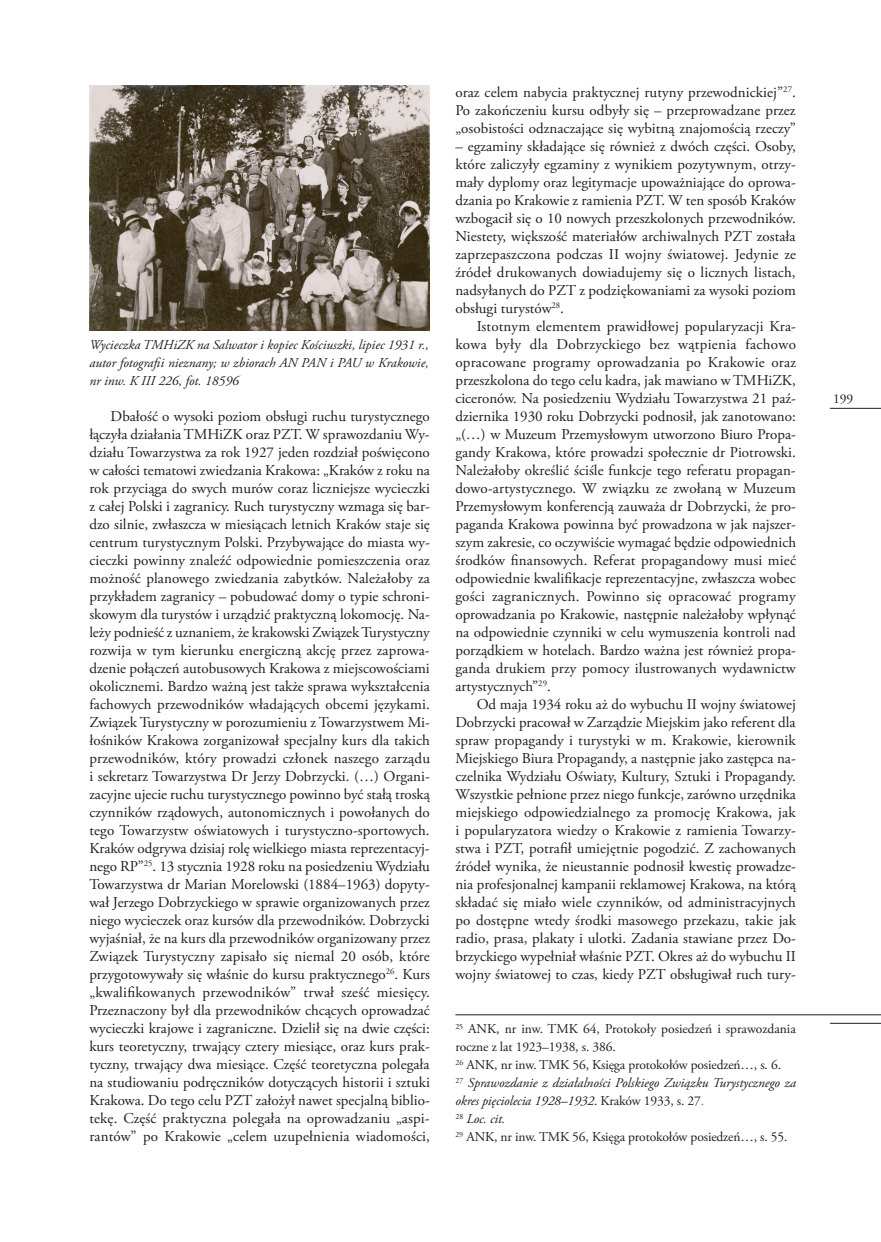
<style>
.page{position:relative;width:881px;height:1242px;background:#fff}
.page>*{position:absolute;margin:0;border:0;box-sizing:border-box;transform-origin:0 0}
.t1{font:15px/18px "Adobe Garamond Pro Regular 5";letter-spacing:.005em;color:#1d1e1f;text-align:justify}
.t2{font:italic 13.5px/18px "Adobe Garamond Pro";color:#1d1e1f;text-align:justify}
.t3{font:13.5px/18px "Adobe Garamond Pro Regular 5";letter-spacing:-.01em;color:#1d1e1f}
.s1{font-family:"Adobe Garamond Pro Regular 5";font-style:normal}
.s2{font-family:"Adobe Garamond Pro Regular 5";font-style:normal;color:#e73a1c}
</style>
<div class="page">
<hr style="left:829px;top:408px;width:51px;height:1px;background:#1d1e1f">
<hr style="left:455px;top:1014px;width:425px;height:1px;background:#1d1e1f">
<hr style="left:829px;top:1023px;width:51px;height:1px;background:#1d1e1f">
<img style="left:89px;top:85px;width:340px;height:245px">
<p class="t2" style="left:89px;top:336px;width:341px">Wycieczka TMHiZK na Salwator i kopiec Kościuszki, lipiec 1931 r., autor fotografii nieznany; w zbiorach AN PAN i PAU w Krakowie, nr inw. K III 226, fot. 18596</p>
<p class="t1" style="left:89px;top:407px;width:342px;text-indent:21px">Dbałość o wysoki poziom obsługi ruchu turystycznego łączyła działania TMHiZK oraz PZT. W sprawozdaniu Wy&shy;działu Towarzystwa za rok 1927 jeden rozdział poświęcono w całości tematowi zwiedzania Krakowa: „Kraków z roku na rok przyciąga do swych murów coraz liczniejsze wycieczki z całej Polski i zagranicy. Ruch turystyczny wzmaga się bar&shy;dzo silnie, zwłaszcza w miesiącach letnich Kraków staje się centrum turystycznym Polski. Przybywające do miasta wy&shy;cieczki powinny znaleźć odpowiednie pomieszczenia oraz możność planowego zwiedzania zabytków. Należałoby za przykładem zagranicy – pobudować domy o typie schroni&shy;skowym dla turystów i urządzić praktyczną lokomocję. Na&shy;leży podnieść z uznaniem, że krakowski Związek Turystyczny rozwija w tym kierunku energiczną akcję przez zaprowa&shy;dzenie połączeń autobusowych Krakowa z miejscowościami okolicznemi. Bardzo ważną jest także sprawa wykształcenia fachowych przewodników władających obcemi językami.<br>Związek Turystyczny w porozumieniu z Towarzystwem Mi&shy;łośników Krakowa zorganizował specjalny kurs dla takich przewodników, który prowadzi członek naszego zarządu i sekretarz Towarzystwa Dr Jerzy Dobrzycki. (…) Organi&shy;zacyjne ujecie ruchu turystycznego powinno być stałą troską czynników rządowych, autonomicznych i powołanych do tego Towarzystw oświatowych i turystyczno-sportowych.<br>Kraków odgrywa dzisiaj rolę wielkiego miasta reprezentacyj&shy;nego RP”<sup>25</sup>. 13 stycznia 1928 roku na posiedzeniu Wydziału Towarzystwa dr Marian Morelowski (1884–1963) dopyty&shy;wał Jerzego Dobrzyckiego w sprawie organizowanych przez niego wycieczek oraz kursów dla przewodników. Dobrzycki wyjaśniał, że na kurs dla przewodników organizowany przez Związek Turystyczny zapisało się niemal 20 osób, które przygotowywały się właśnie do kursu praktycznego<sup>26</sup>. Kurs „kwalifikowanych przewodników” trwał sześć miesięcy.<br>Przeznaczony był dla przewodników chcących oprowadzać wycieczki krajowe i zagraniczne. Dzielił się na dwie części: kurs teoretyczny, trwający cztery miesiące, oraz kurs prak&shy;tyczny, trwający dwa miesiące. Część teoretyczna polegała na studiowaniu podręczników dotyczących historii i sztuki Krakowa. Do tego celu PZT założył nawet specjalną biblio&shy;tekę. Część praktyczna polegała na oprowadzaniu „aspi&shy;rantów” po Krakowie „celem uzupełnienia wiadomości,</p>
<p class="t1" style="left:455px;top:83px;width:342px">oraz celem nabycia praktycznej rutyny przewodnickiej”<sup>27</sup>.<br>Po zakończeniu kursu odbyły się – przeprowadzane przez „osobistości odznaczające się wybitną znajomością rzeczy”</p>
<p class="t1" style="left:455px;top:137px;width:342px">– egzaminy składające się również z dwóch części. Osoby, które zaliczyły egzaminy z wynikiem pozytywnym, otrzy&shy;mały dyplomy oraz legitymacje upoważniające do oprowa&shy;dzania po Krakowie z ramienia PZT. W ten sposób Kraków wzbogacił się o 10 nowych przeszkolonych przewodników.<br>Niestety, większość materiałów archiwalnych PZT została zaprzepaszczona podczas II wojny światowej. Jedynie ze źródeł drukowanych dowiadujemy się o licznych listach, nadsyłanych do PZT z podziękowaniami za wysoki poziom obsługi turystów<sup>28</sup>.</p>
<p class="t1" style="left:455px;top:317px;width:342px;text-indent:21px">Istotnym elementem prawidłowej popularyzacji Kra&shy;kowa były dla Dobrzyckiego bez wątpienia fachowo opracowane programy oprowadzania po Krakowie oraz przeszkolona do tego celu kadra, jak mawiano w TMHiZK, ciceronów. Na posiedzeniu Wydziału Towarzystwa 21 paź&shy;dziernika 1930 roku Dobrzycki podnosił, jak zanotowano: „(…) w Muzeum Przemysłowym utworzono Biuro Propa&shy;gandy Krakowa, które prowadzi społecznie dr Piotrowski.<br>Należałoby określić ściśle funkcje tego referatu propagan&shy;dowo-artystycznego. W związku ze zwołaną w Muzeum Przemysłowym konferencją zauważa dr Dobrzycki, że pro&shy;paganda Krakowa powinna być prowadzona w jak najszer&shy;szym zakresie, co oczywiście wymagać będzie odpowiednich środków finansowych. Referat propagandowy musi mieć odpowiednie kwalifikacje reprezentacyjne, zwłaszcza wobec gości zagranicznych. Powinno się opracować programy oprowadzania po Krakowie, następnie należałoby wpłynąć na odpowiednie czynniki w celu wymuszenia kontroli nad porządkiem w hotelach. Bardzo ważna jest również propa&shy;ganda drukiem przy pomocy ilustrowanych wydawnictw artystycznych”<sup>29</sup>.</p>
<p class="t1" style="left:455px;top:695px;width:342px;text-indent:21px">Od maja 1934 roku aż do wybuchu II wojny światowej Dobrzycki pracował w Zarządzie Miejskim jako referent dla spraw propagandy i turystyki w m. Krakowie, kierownik Miejskiego Biura Propagandy, a następnie jako zastępca na&shy;czelnika Wydziału Oświaty, Kultury, Sztuki i Propagandy.<br>Wszystkie pełnione przez niego funkcje, zarówno urzędnika miejskiego odpowiedzialnego za promocję Krakowa, jak i popularyzatora wiedzy o Krakowie z ramienia Towarzy&shy;stwa i PZT, potrafił umiejętnie pogodzić. Z zachowanych źródeł wynika, że nieustannie podnosił kwestię prowadze&shy;nia profesjonalnej kampanii reklamowej Krakowa, na którą składać się miało wiele czynników, od administracyjnych po dostępne wtedy środki masowego przekazu, takie jak radio, prasa, plakaty i ulotki. Zadania stawiane przez Do&shy;brzyckiego wypełniał właśnie PZT. Okres aż do wybuchu II wojny światowej to czas, kiedy PZT obsługiwał ruch tury-</p>
<p class="t3" style="left:455px;top:1020px;width:342px"><sup>25</sup> ANK, nr inw. TMK 64, Protokoły posiedzeń i sprawozdania roczne z lat 1923–1938, s. 386.<br><sup>26</sup> ANK, nr inw. TMK 56, Księga protokołów posiedzeń…, s. 6.</p>
<p class="t2" style="left:455px;top:1074px;width:342px;text-align:left"><sup>27</sup> Sprawozdanie z działalności Polskiego Związku Turystycznego za okres pięciolecia 1928–1932<span class="s1">. Kraków 1933, s. 27</span><span class="s2">.<br></span><sup>28</sup> Loc. cit.</p>
<p class="t3" style="left:455px;top:1128px;width:333px"><sup>29</sup> ANK, nr inw. TMK 56, Księga protokołów posiedzeń…, s. 55.</p>
<p class="t3" style="left:832px;top:390px;width:22px">199</p>
</div>
